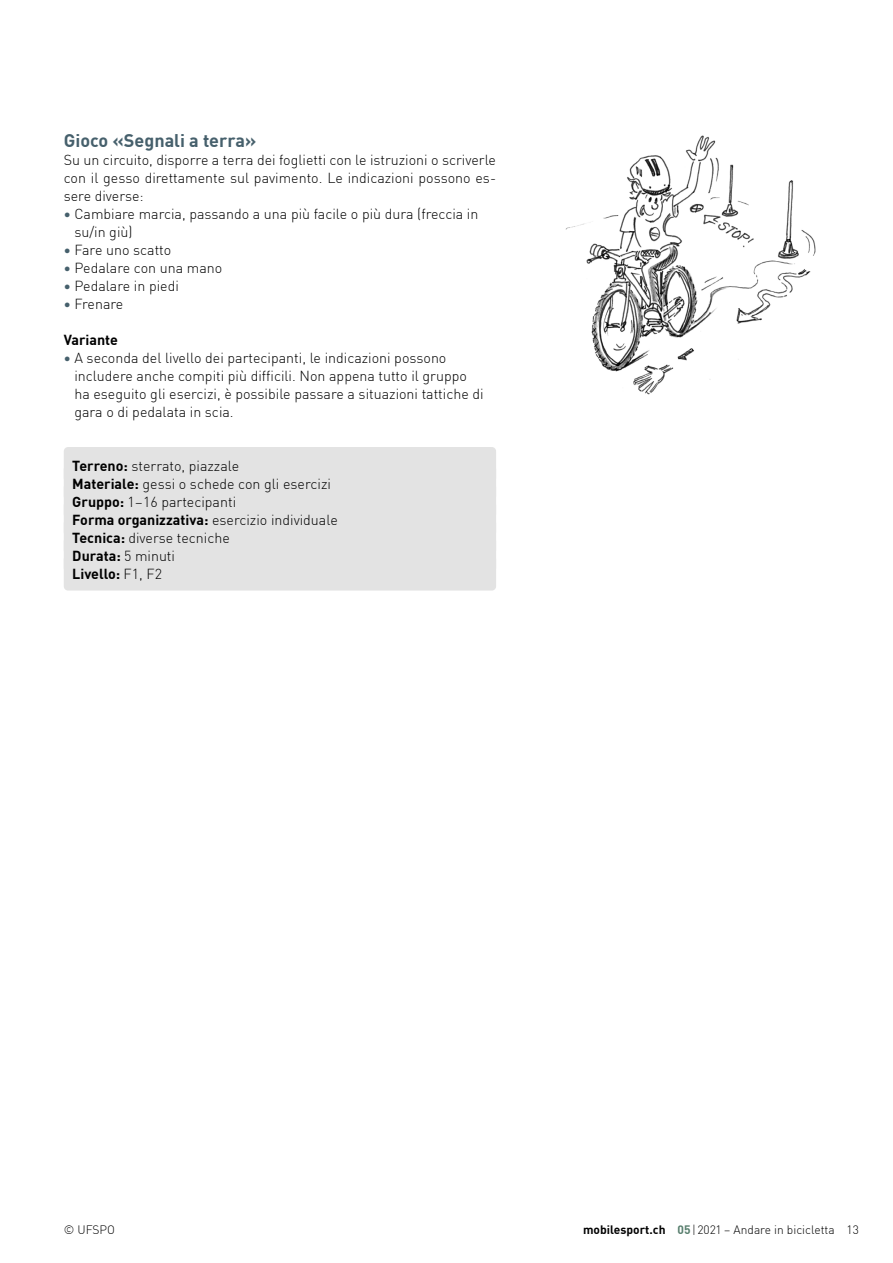
<style>
.page{position:relative;width:893px;height:1263px;background:#fff}
.page>*{position:absolute;margin:0;border:0;box-sizing:border-box;transform-origin:0 0}
.h_Untertitel{font:700 18px "DINOT";color:#46606c}
.p_Fliesstext{font:300 14.25px/18px "DINOT";color:#000}
.p_Fliesstext_Tipp{font:300 14.25px "DINOT";color:#000}
.p_Fliesstext_Tipp-2{font:700 14.25px "DINOT";color:#000}
.h3_Untertitel{font:700 14.25px "DINOT";color:#000}
.t1{font:300 12px "DINOT";color:#000}
.s1{font-weight:700;color:#46606c}
.s2{font-weight:700}
.s3{font-weight:300}
.s4{font-weight:700;color:#567d6c}
</style>
<div class="page">
<div style="left:64px;top:447px;width:432px;height:35px;background:#e3e3e3;border-radius:4px"></div>
<div style="left:64px;top:465px;width:432px;height:35px;background:#e3e3e3;border-radius:4px"></div>
<div style="left:64px;top:483px;width:432px;height:35px;background:#e3e3e3;border-radius:4px"></div>
<div style="left:64px;top:501px;width:432px;height:35px;background:#e3e3e3;border-radius:4px"></div>
<div style="left:64px;top:519px;width:432px;height:35px;background:#e3e3e3;border-radius:4px"></div>
<div style="left:64px;top:537px;width:432px;height:35px;background:#e3e3e3;border-radius:4px"></div>
<div style="left:64px;top:555px;width:432px;height:35px;background:#e3e3e3;border-radius:4px"></div>
<img style="left:565px;top:135px;width:251px;height:260px">
<h2 class="h_Untertitel" style="left:64px;top:126px;width:194px">Gioco «Segnali a terra»</h2>
<p class="p_Fliesstext" style="left:64px;top:149px;width:434px;text-align:justify">Su un circuito, disporre a terra dei foglietti con le istruzioni o scriverle con il gesso direttamente sul pavimento. Le indicazioni possono es&shy;sere diverse:</p>
<p class="p_Fliesstext" style="left:74px;top:203px;width:405px;text-indent:-11px"><span class="s1">•</span> Cambiare marcia, passando a una più facile o più dura (freccia in su/in giù)</p>
<p class="p_Fliesstext" style="left:64px;top:239px;width:109px"><span class="s1">•</span> Fare uno scatto</p>
<p class="p_Fliesstext" style="left:64px;top:257px;width:160px"><span class="s1">•</span> Pedalare con una mano</p>
<p class="p_Fliesstext" style="left:64px;top:275px;width:117px"><span class="s1">•</span> Pedalare in piedi</p>
<p class="p_Fliesstext" style="left:64px;top:293px;width:61px"><span class="s1">•</span> Frenare</p>
<h3 class="h3_Untertitel" style="left:64px;top:328px;width:56px">Variante</h3>
<p class="p_Fliesstext" style="left:74px;top:347px;width:411px;text-indent:-11px"><span class="s1">•</span> A seconda del livello dei partecipanti, le indicazioni possono includere anche compiti più difficili. Non appena tutto il gruppo ha eseguito gli esercizi, è possibile passare a situazioni tattiche di gara o di pedalata in scia.</p>
<p class="p_Fliesstext_Tipp" style="left:72px;top:455px;width:168px"><span class="s2">Terreno:</span> sterrato, piazzale</p>
<p class="p_Fliesstext_Tipp" style="left:72px;top:473px;width:260px"><span class="s2">Materiale:</span> gessi o schede con gli esercizi</p>
<p class="p_Fliesstext_Tipp" style="left:72px;top:491px;width:165px"><span class="s2">Gruppo:</span> 1–16 partecipanti</p>
<p class="p_Fliesstext_Tipp" style="left:72px;top:509px;width:267px"><span class="s2">Forma organizzativa:</span> esercizio individuale</p>
<p class="p_Fliesstext_Tipp" style="left:72px;top:527px;width:159px"><span class="s2">Tecnica:</span> diverse tecniche</p>
<p class="p_Fliesstext_Tipp-2" style="left:72px;top:544px;width:104px">Durata: <span class="s3">5 minuti</span></p>
<p class="p_Fliesstext_Tipp-2" style="left:72px;top:562px;width:91px">Livello: <span class="s3">F1, F2</span></p>
<p class="t1" style="left:64px;top:1220px;width:53px">© UFSPO</p>
<p class="t1" style="left:583px;top:1220px;width:277px"><span class="s2">mobilesport.ch</span> <span class="s4">05</span>|2021 – Andare in bicicletta 13</p>
</div>
